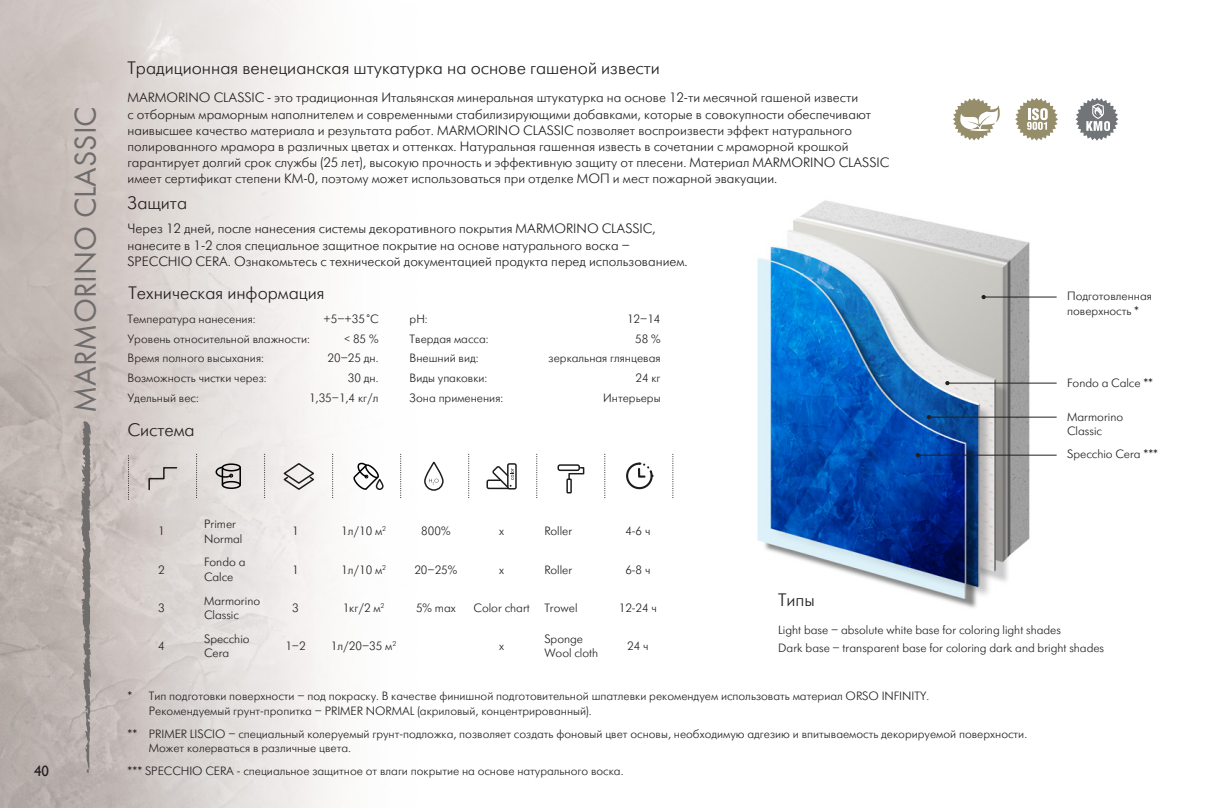
<style>
.page{position:relative;width:1212px;height:808px;background:#fff}
.page>*{position:absolute;margin:0;border:0;box-sizing:border-box;transform-origin:0 0}
.Главный_заголовок{font:31.5px "Futura Book C";color:#6f6c6d}
.Стиль_абзаца_1__копи{font:18px "Futuris C";color:#231f20}
.Заголовок{font:18px "Futuris C";color:#231f20}
.t1{font:15px "Gill Sans";color:#231f20}
.Стиль_абзаца_1__копи-2{font:13.5px/16.2px "Futuris C";color:#231f20}
.таблица{font:12px/14.4px "Futuris C";color:#231f20}
.основной_текст__копи{font:12px "Futuris C";color:#231f20}
.основной_текст-мало{font:12px "Futuris C";color:#231f20}
</style>
<div class="page">
<img style="left:0;top:0;width:1119px;height:808px">
<img style="left:705px;top:174px;width:341px;height:467px">
<hr style="left:983px;top:297px;width:73px;height:1px;background:#231f20">
<svg style="left:981px;top:295px;width:5px;height:4px"></svg>
<hr style="left:946px;top:383px;width:110px;height:1px;background:#231f20">
<svg style="left:945px;top:381px;width:4px;height:4px"></svg>
<hr style="left:928px;top:417px;width:128px;height:1px;background:#231f20">
<svg style="left:927px;top:415px;width:4px;height:4px"></svg>
<hr style="left:919px;top:455px;width:137px;height:1px;background:#231f20">
<svg style="left:916px;top:453px;width:4px;height:4px"></svg>
<svg style="left:81px;top:420px;width:11px;height:352px;background:#979190"></svg>
<svg style="left:568px;top:466px;width:17px;height:15px"></svg>
<div style="left:557px;top:464px;width:23px;height:7px;border:2px solid #1d1d1b;border-radius:2px"></div>
<div style="left:566px;top:478px;width:6px;height:15px;border:2px solid #1d1d1b"></div>
<svg style="left:625px;top:461px;width:29px;height:29px"></svg>
<svg style="left:429px;top:479px;width:9px;height:5px"></svg>
<div style="left:424px;top:462px;width:20px;height:29px;border:1px solid #1d1d1b;border-radius:9px"></div>
<div style="left:507px;top:463px;width:10px;height:26px;border:1px solid #1d1d1b;border-radius:2px"></div>
<svg style="left:486px;top:464px;width:28px;height:26px"></svg>
<svg style="left:148px;top:466px;width:30px;height:25px"></svg>
<svg style="left:282px;top:462px;width:34px;height:29px"></svg>
<svg style="left:239px;top:468px;width:2px;height:16px"></svg>
<div style="left:222px;top:463px;width:19px;height:8px;border:2px solid #000;border-radius:50%"></div>
<div style="left:222px;top:481px;width:19px;height:8px;border:2px solid #000;border-radius:50%"></div>
<svg style="left:215px;top:466px;width:18px;height:18px"></svg>
<div style="left:376px;top:479px;width:8px;height:11px;border:1px solid #1d1d1b;border-radius:3px"></div>
<svg style="left:353px;top:461px;width:27px;height:30px"></svg>
<svg style="left:128px;top:454px;width:1px;height:45px"></svg>
<svg style="left:196px;top:454px;width:1px;height:45px"></svg>
<svg style="left:264px;top:454px;width:1px;height:45px"></svg>
<svg style="left:332px;top:454px;width:1px;height:45px"></svg>
<svg style="left:400px;top:454px;width:1px;height:45px"></svg>
<svg style="left:468px;top:454px;width:1px;height:45px"></svg>
<svg style="left:536px;top:454px;width:1px;height:45px"></svg>
<svg style="left:604px;top:454px;width:1px;height:45px"></svg>
<svg style="left:672px;top:454px;width:1px;height:45px"></svg>
<svg style="left:1075px;top:98px;width:43px;height:43px"></svg>
<svg style="left:953px;top:98px;width:47px;height:42px"></svg>
<svg style="left:1015px;top:98px;width:43px;height:43px"></svg>
<p class="Главный_заголовок" style="left:68px;top:413px;width:308px;rotate:-90deg">MARMORINO CLASSIC</p>
<p class="Стиль_абзаца_1__копи" style="left:128px;top:58px;width:534px">Традиционная венецианская штукатурка на основе гашеной извести</p>
<p class="Стиль_абзаца_1__копи-2" style="left:128px;top:90px;width:763px">MARMORINO CLASSIC - это традиционная Итальянская минеральная штукатурка на основе 12-ти месячной гашеной извести<br>с отборным мраморным наполнителем и современными стабилизирующими добавками, которые в совокупности обеспечивают наивысшее качество материала и результата работ. MARMORINO CLASSIC позволяет воспроизвести эффект натурального полированного мрамора в различных цветах и оттенках. Натуральная гашенная известь в сочетании с мраморной крошкой гарантирует долгий срок службы (25 лет), высокую прочность и эффективную защиту от плесени. Материал MARMORINO CLASSIC имеет сертификат степени КМ-0, поэтому может использоваться при отделке МОП и мест пожарной эвакуации.</p>
<p class="Стиль_абзаца_1__копи" style="left:128px;top:193px;width:61px">Защита</p>
<p class="Стиль_абзаца_1__копи-2" style="left:128px;top:221px;width:562px">Через 12 дней, после нанесения системы декоративного покрытия MARMORINO CLASSIC, нанесите в 1-2 слоя специальное защитное покрытие на основе натурального воска –<br>SPECCHIO CERA. Ознакомьтесь с технической документацией продукта перед использованием.</p>
<p class="Заголовок" style="left:129px;top:283px;width:197px">Техническая информация</p>
<p class="основной_текст__копи" style="left:128px;top:313px;width:129px">Температура нанесения:</p>
<p class="основной_текст__копи" style="left:324px;top:313px;width:56px">+5–+35°C</p>
<p class="основной_текст__копи" style="left:128px;top:333px;width:184px">Уровень относительной влажности:</p>
<p class="основной_текст__копи" style="left:344px;top:333px;width:36px">&lt; 85 %</p>
<p class="основной_текст__копи" style="left:128px;top:352px;width:138px">Время полного высыхания:</p>
<p class="основной_текст__копи" style="left:327px;top:352px;width:52px">20–25 дн.</p>
<p class="основной_текст__копи" style="left:128px;top:372px;width:141px">Возможность чистки через:</p>
<p class="основной_текст__копи" style="left:348px;top:372px;width:32px">30 дн.</p>
<p class="основной_текст__копи" style="left:128px;top:391px;width:73px">Удельный вес:</p>
<p class="основной_текст__копи" style="left:309px;top:391px;width:71px">1,35–1,4 кг/л</p>
<p class="Заголовок" style="left:128px;top:421px;width:69px">Система</p>
<p class="основной_текст__копи" style="left:410px;top:313px;width:20px">pH:</p>
<p class="основной_текст__копи" style="left:627px;top:313px;width:35px">12–14</p>
<p class="основной_текст__копи" style="left:410px;top:333px;width:80px">Твердая масса:</p>
<p class="основной_текст__копи" style="left:635px;top:333px;width:27px">58 %</p>
<p class="основной_текст__копи" style="left:410px;top:352px;width:70px">Внешний вид:</p>
<p class="основной_текст__копи" style="left:549px;top:352px;width:113px">зеркальная глянцевая</p>
<p class="основной_текст__копи" style="left:410px;top:372px;width:79px">Виды упаковки:</p>
<p class="основной_текст__копи" style="left:635px;top:372px;width:27px">24 кг</p>
<p class="основной_текст__копи" style="left:410px;top:391px;width:95px">Зона применения:</p>
<p class="основной_текст__копи" style="left:603px;top:391px;width:59px">Интерьеры</p>
<p class="таблица" style="left:1067px;top:289px;width:86px">Подготовленная поверхность *</p>
<p class="таблица" style="left:1067px;top:376px;width:87px">Fondo a Calce **</p>
<p class="таблица" style="left:1067px;top:410px;width:58px">Marmorino<br>Classic</p>
<p class="таблица" style="left:1067px;top:447px;width:92px">Specchio Cera ***</p>
<p class="таблица" style="left:158px;top:524px;width:8px">1</p>
<p class="таблица" style="left:204px;top:517px;width:40px">Primer<br>Normal</p>
<p class="таблица" style="left:292px;top:524px;width:8px">1</p>
<p class="таблица" style="left:341px;top:524px;width:46px">1л/10 м<sup>2</sup></p>
<p class="таблица" style="left:421px;top:524px;width:31px">800%</p>
<p class="таблица" style="left:499px;top:524px;width:7px">x</p>
<p class="таблица" style="left:544px;top:524px;width:30px">Roller</p>
<p class="таблица" style="left:625px;top:524px;width:27px">4-6 ч</p>
<p class="таблица" style="left:158px;top:563px;width:8px">2</p>
<p class="таблица" style="left:204px;top:555px;width:43px">Fondo a<br>Calce</p>
<p class="таблица" style="left:292px;top:563px;width:8px">1</p>
<p class="таблица" style="left:341px;top:563px;width:46px">1л/10 м<sup>2</sup></p>
<p class="таблица" style="left:414px;top:563px;width:44px">20–25%</p>
<p class="таблица" style="left:499px;top:563px;width:7px">x</p>
<p class="таблица" style="left:544px;top:563px;width:30px">Roller</p>
<p class="таблица" style="left:625px;top:563px;width:27px">6-8 ч</p>
<p class="таблица" style="left:158px;top:601px;width:8px">3</p>
<p class="таблица" style="left:204px;top:594px;width:58px">Marmorino<br>Classic</p>
<p class="таблица" style="left:292px;top:601px;width:8px">3</p>
<p class="таблица" style="left:343px;top:601px;width:43px">1кг/2 м<sup>2</sup></p>
<p class="таблица" style="left:416px;top:601px;width:41px">5% max</p>
<p class="таблица" style="left:474px;top:601px;width:58px">Color chart</p>
<p class="таблица" style="left:544px;top:601px;width:35px">Trowel</p>
<p class="таблица" style="left:619px;top:601px;width:40px">12-24 ч</p>
<p class="таблица" style="left:158px;top:639px;width:8px">4</p>
<p class="таблица" style="left:204px;top:632px;width:47px">Specchio<br>Cera</p>
<p class="таблица" style="left:285px;top:639px;width:22px">1–2</p>
<p class="таблица" style="left:331px;top:639px;width:67px">1л/20–35 м<sup>2</sup></p>
<p class="таблица" style="left:499px;top:639px;width:7px">x</p>
<p class="таблица" style="left:544px;top:632px;width:40px">Sponge</p>
<p class="таблица" style="left:544px;top:646px;width:55px">Wool cloth</p>
<p class="таблица" style="left:627px;top:639px;width:23px">24 ч</p>
<p class="Заголовок" style="left:778px;top:591px;width:38px">Типы</p>
<p class="основной_текст-мало" style="left:778px;top:623px;width:284px">Light base – absolute white base for coloring light shades</p>
<p class="основной_текст-мало" style="left:778px;top:642px;width:327px">Dark base – transparent base for coloring dark and bright shades</p>
<p class="таблица" style="left:149px;top:689px;width:782px;text-indent:-21px">* Тип подготовки поверхности – под покраску. В качестве финишной подготовительной шпатлевки рекомендуем использовать материал ORSO INFINITY.<br>Рекомендуемый грунт-пропитка – PRIMER NORMAL (акриловый, концентрированный).</p>
<p class="таблица" style="left:149px;top:727px;width:880px;text-indent:-21px">** PRIMER LISCIO – специальный колеруемый грунт-подложка, позволяет создать фоновый цвет основы, необходимую адгезию и впитываемость декорируемой поверхности.<br>Может колерваться в различные цвета.</p>
<p class="t1" style="left:34px;top:762px;width:16px">40</p>
<p class="таблица" style="left:128px;top:764px;width:497px">*** SPECCHIO CERA - специальное защитное от влаги покрытие на основе натурального воска.</p>
</div>
